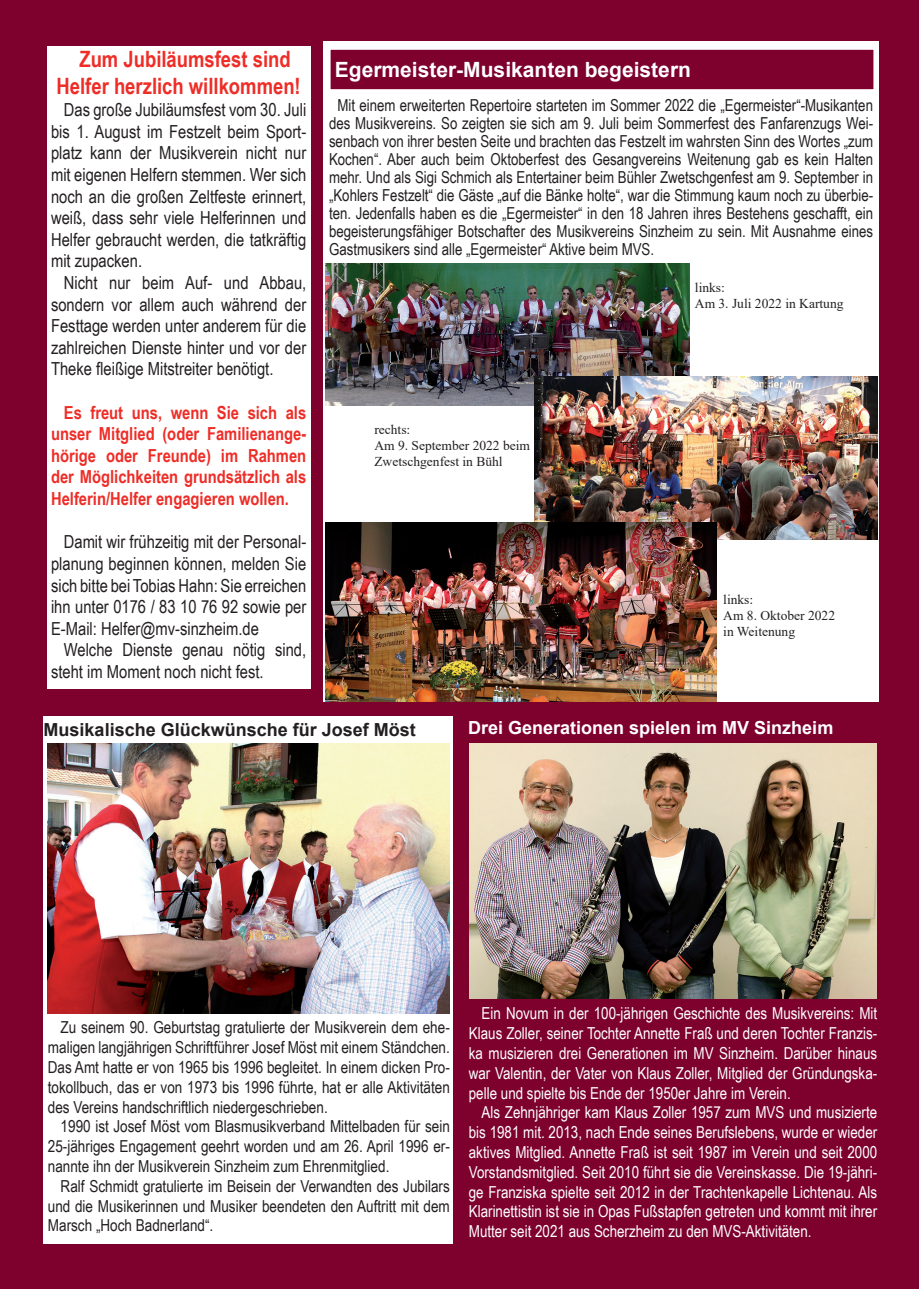
<style>
.page{position:relative;width:919px;height:1289px;background:#fff}
.page>*{position:absolute;margin:0;border:0;box-sizing:border-box;transform-origin:0 0}
.t1{font:700 22.5px/27px "Arial Narrow";color:#ee2d27;text-align:center}
.t2{font:700 21px "Arial";color:#fff}
.t3{font:18px/21.6px "Arial Narrow";color:#231f20;text-align:justify}
.t4{font:700 18px/21.6px "Arial Narrow";color:#ee2d27;text-align:justify}
.t5{font:700 18px "Arial";color:#231f20}
.t6{font:700 18px "Arial";color:#fff}
.t7{font:16.5px/19.8px "Arial Narrow";color:#231f20;text-align:justify}
.t8{font:16.5px/19.8px "Arial Narrow";color:#fff;text-align:justify}
.t9{font:13.5px/16.2px "Times New Roman";color:#231f20}
</style>
<div class="page">
<div style="left:0;top:0;width:918px;height:1288px;background:#7d002d"></div>
<div style="left:323px;top:41px;width:556px;height:661px;background:#fff"></div>
<img style="left:325px;top:264px;width:365px;height:141px">
<img style="left:534px;top:376px;width:343px;height:163px">
<img style="left:325px;top:522px;width:391px;height:179px">
<div style="left:44px;top:715px;width:409px;height:528px;background:#fff"></div>
<div style="left:329px;top:48px;width:545px;height:43px;background:#7d002d"></div>
<div style="left:327px;top:47px;width:549px;height:45px;border:3px solid #fff"></div>
<div style="left:47px;top:47px;width:263px;height:642px;background:#fff"></div>
<img style="left:48px;top:743px;width:402px;height:270px">
<img style="left:469px;top:743px;width:407px;height:255px">
<h1 class="t1" style="left:57px;top:45px;width:246px">Zum Jubiläumsfest sind<br>Helfer herzlich willkommen!</h1>
<p class="t3" style="left:51px;top:98px;width:257px;text-indent:13px">Das große Jubiläumsfest vom 30. Juli bis 1. August im Festzelt beim Sport&shy;platz kann der Musikverein nicht nur mit eigenen Helfern stemmen. Wer sich noch an die großen Zeltfeste erinnert, weiß, dass sehr viele Helferinnen und Helfer gebraucht werden, die tatkräftig mit zupacken.</p>
<p class="t3" style="left:51px;top:271px;width:257px;text-indent:13px">Nicht nur beim Auf- und Abbau, sondern vor allem auch während der Festtage werden unter anderem für die zahlreichen Dienste hinter und vor der Theke fleißige Mitstreiter benötigt.</p>
<p class="t4" style="left:51px;top:400px;width:257px;text-indent:13px">Es freut uns, wenn Sie sich als unser Mitglied (oder Familienange&shy;hörige oder Freunde) im Rahmen der Möglichkeiten grundsätzlich als Helferin/Helfer engagieren wollen.</p>
<p class="t3" style="left:51px;top:530px;width:257px;text-indent:13px">Damit wir frühzeitig mit der Personal&shy;planung beginnen können, melden Sie sich bitte bei Tobias Hahn: Sie erreichen ihn unter 0176 / 83 10 76 92 sowie per E-Mail: Helfer@mv-sinzheim.de</p>
<p class="t3" style="left:51px;top:638px;width:257px;text-indent:13px">Welche Dienste genau nötig sind, steht im Moment noch nicht fest.</p>
<p class="t2" style="left:335px;top:55px;width:357px">Egermeister-Musikanten begeistern</p>
<p class="t7" style="left:329px;top:96px;width:545px;line-height:18px;text-indent:9px">Mit einem erweiterten Repertoire starteten im Sommer 2022 die „Egermeister“-Musikanten des Musikvereins. So zeigten sie sich am 9. Juli beim Sommerfest des Fanfarenzugs Wei&shy;senbach von ihrer besten Seite und brachten das Festzelt im wahrsten Sinn des Wortes „zum Kochen“. Aber auch beim Oktoberfest des Gesangvereins Weitenung gab es kein Halten mehr. Und als Sigi Schmich als Entertainer beim Bühler Zwetschgenfest am 9. September in „Kohlers Festzelt“ die Gäste „auf die Bänke holte“, war die Stimmung kaum noch zu überbie&shy;ten. Jedenfalls haben es die „Egermeister“ in den 18 Jahren ihres Bestehens geschafft, ein begeisterungsfähiger Botschafter des Musikvereins Sinzheim zu sein. Mit Ausnahme eines Gastmusikers sind alle „Egermeister“ Aktive beim MVS.</p>
<p class="t9" style="left:374px;top:421px;width:157px">rechts:<br>Am 9. September 2022 beim<br>Zwetschgenfest in Bühl</p>
<p class="t9" style="left:694px;top:278px;width:150px">links:<br>Am 3. Juli 2022 in Kartung</p>
<p class="t9" style="left:723px;top:590px;width:113px">links:<br>Am 8. Oktober 2022 in Weitenung</p>
<p class="t5" style="left:44px;top:716px;width:374px">Musikalische Glückwünsche für Josef Möst</p>
<p class="t6" style="left:468px;top:715px;width:367px">Drei Generationen spielen im MV Sinzheim</p>
<p class="t7" style="left:48px;top:1017px;width:403px;text-indent:13px">Zu seinem 90. Geburtstag gratulierte der Musikverein dem ehe&shy;maligen langjährigen Schriftführer Josef Möst mit einem Ständchen.<br>Das Amt hatte er von 1965 bis 1996 begleitet. In einem dicken Pro&shy;tokollbuch, das er von 1973 bis 1996 führte, hat er alle Aktivitäten des Vereins handschriftlich niedergeschrieben.</p>
<p class="t7" style="left:48px;top:1116px;width:403px;text-indent:13px">1990 ist Josef Möst vom Blasmusikverband Mittelbaden für sein 25-jähriges Engagement geehrt worden und am 26. April 1996 er&shy;nannte ihn der Musikverein Sinzheim zum Ehrenmitglied.</p>
<p class="t7" style="left:48px;top:1175px;width:403px;text-indent:13px">Ralf Schmidt gratulierte im Beisein der Verwandten des Jubilars und die Musikerinnen und Musiker beendeten den Auftritt mit dem Marsch „Hoch Badnerland“.</p>
<p class="t8" style="left:469px;top:1003px;width:410px;text-indent:13px">Ein Novum in der 100-jährigen Geschichte des Musikvereins: Mit Klaus Zoller, seiner Tochter Annette Fraß und deren Tochter Franzis&shy;ka musizieren drei Generationen im MV Sinzheim. Darüber hinaus war Valentin, der Vater von Klaus Zoller, Mitglied der Gründungska&shy;pelle und spielte bis Ende der 1950er Jahre im Verein.</p>
<p class="t8" style="left:469px;top:1102px;width:410px;text-indent:13px">Als Zehnjähriger kam Klaus Zoller 1957 zum MVS und musizierte bis 1981 mit. 2013, nach Ende seines Berufslebens, wurde er wieder aktives Mitglied. Annette Fraß ist seit 1987 im Verein und seit 2000<br>Vorstandsmitglied. Seit 2010 führt sie die Vereinskasse. Die 19-jähri&shy;ge Franziska spielte seit 2012 in der Trachtenkapelle Lichtenau. Als Klarinettistin ist sie in Opas Fußstapfen getreten und kommt mit ihrer Mutter seit 2021 aus Scherzheim zu den MVS-Aktivitäten.</p>
</div>
